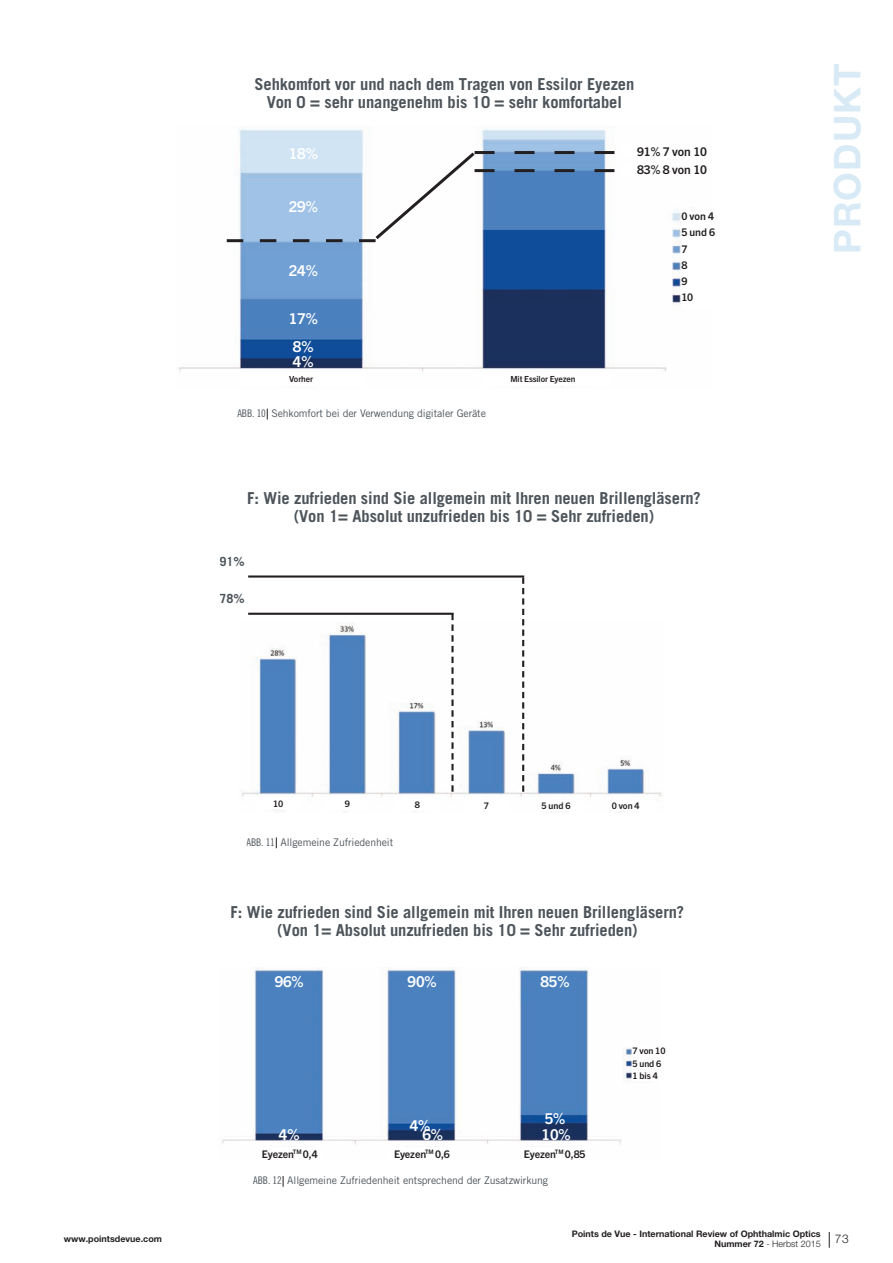
<style>
.page{position:relative;width:893px;height:1263px;background:#fff}
.page>*{position:absolute;margin:0;border:0;box-sizing:border-box;transform-origin:0 0}
.t1{font:700 36.9px "Helvetica Neue LT Std";letter-spacing:.03em;color:#d7eaf5}
.t2{font:700 16.5px/18px "Trade Gothic LT Std";letter-spacing:-.005em;color:#4d545a;text-align:center}
.t3{font:700 15px/28.7px "Trade Gothic Next LT Pro";letter-spacing:-.01em;color:#fff}
.t4{font:700 12.6px "Trade Gothic LT Std";color:#4d545a}
.t5{font:700 12px/18.9px "Trade Gothic Next LT Pro";letter-spacing:-.01em;color:#231f20}
.t6{font:300 12px "Helvetica Neue LT Std";color:#231f20}
.t7{font:10.5px "Trade Gothic LT Std";letter-spacing:-.01em;color:#4d545a}
.t8{font:700 10.5px/16.2px "Trade Gothic Next LT Pro";letter-spacing:-.01em;color:#231f20}
.t9{font:700 9px/10.8px "Helvetica Neue LT Std";color:#231f20;text-align:right}
.t10{font:700 9px/12.9px "Trade Gothic Next LT Pro";letter-spacing:-.01em;color:#231f20}
.t11{font:700 8.4px "Trade Gothic Next LT Pro";letter-spacing:-.01em;color:#231f20}
.t12{font:700 7.35px "Trade Gothic Next LT Pro";letter-spacing:-.01em;color:#231f20}
.s1{font-family:"Trade Gothic LT Std Cn 18"}
.s2{font-weight:300}
</style>
<div class="page">
<svg style="left:829px;top:1232px;width:1px;height:16px"></svg>
<img style="left:179px;top:129px;width:515px;height:258px">
<div style="left:240px;top:373px;width:126px;height:12px;background:#fff"></div>
<div style="left:484px;top:373px;width:126px;height:12px;background:#fff"></div>
<img style="left:242px;top:622px;width:419px;height:190px">
<hr style="left:248px;top:575px;width:276px;height:3px;background:#231f20">
<hr style="left:248px;top:613px;width:206px;height:2px;background:#231f20">
<svg style="left:522px;top:578px;width:2px;height:214px"></svg>
<svg style="left:451px;top:614px;width:3px;height:178px"></svg>
<img style="left:222px;top:967px;width:435px;height:180px">
<div style="left:632px;top:1046px;width:43px;height:10px;background:#fff"></div>
<div style="left:632px;top:1059px;width:43px;height:10px;background:#fff"></div>
<div style="left:632px;top:1070px;width:43px;height:11px;background:#fff"></div>
<div style="left:541px;top:800px;width:44px;height:11px;background:#fff"></div>
<div style="left:465px;top:800px;width:43px;height:11px;background:#fff"></div>
<div style="left:396px;top:799px;width:43px;height:11px;background:#fff"></div>
<div style="left:326px;top:799px;width:43px;height:10px;background:#fff"></div>
<div style="left:257px;top:798px;width:43px;height:11px;background:#fff"></div>
<div style="left:612px;top:800px;width:43px;height:11px;background:#fff"></div>
<div style="left:482px;top:373px;width:122px;height:12px;background:#fff"></div>
<div style="left:621px;top:145px;width:102px;height:12px;background:#fff"></div>
<div style="left:621px;top:164px;width:102px;height:12px;background:#fff"></div>
<svg style="left:227px;top:149px;width:387px;height:93px"></svg>
<div style="left:681px;top:212px;width:38px;height:98px;background:#fff"></div>
<p class="t2" style="left:254px;top:75px;width:381px">Sehkomfort vor und nach dem Tragen von Essilor Eyezen<br>Von 0 = sehr unangenehm bis 10 = sehr komfortabel</p>
<p class="t3" style="left:289px;top:138px;width:31px">18%</p>
<p class="t3" style="left:289px;top:191px;width:31px">29%</p>
<p class="t3" style="left:289px;top:255px;width:31px">24%</p>
<p class="t3" style="left:289px;top:303px;width:31px">17%<br>8%</p>
<p class="t3" style="left:293px;top:346px;width:22px">4%</p>
<p class="t11" style="left:289px;top:373px;width:25px">Vorher</p>
<p class="t11" style="left:510px;top:373px;width:66px">Mit Essilor Eyezen</p>
<p class="t12" style="left:518px;top:374px;width:58px">Mit Essilor Eyezen</p>
<p class="t7" style="left:237px;top:407px;width:250px"><span class="s1">ABB. 10</span> Sehkomfort bei der Verwendung digitaler Geräte</p>
<p class="t5" style="left:637px;top:141px;width:71px">91% 7 von 10<br>83% 8 von 10</p>
<p class="t8" style="left:681px;top:207px;width:35px">0 von 4<br>5 und 6<br>7<br>8<br>9<br>10</p>
<p class="t2" style="left:247px;top:489px;width:455px">F: Wie zufrieden sind Sie allgemein mit Ihren neuen Brillengläsern? (Von 1= Absolut unzufrieden bis 10 = Sehr zufrieden)</p>
<p class="t4" style="left:220px;top:554px;width:26px">91%</p>
<p class="t4" style="left:220px;top:591px;width:26px">78%</p>
<p class="t10" style="left:273px;top:796px;width:12px">10</p>
<p class="t10" style="left:345px;top:797px;width:7px">9</p>
<p class="t10" style="left:415px;top:797px;width:7px">8</p>
<p class="t10" style="left:484px;top:799px;width:7px">7</p>
<p class="t10" style="left:541px;top:799px;width:30px">5 und 6</p>
<p class="t10" style="left:612px;top:799px;width:29px">0 von 4</p>
<p class="t7" style="left:246px;top:836px;width:148px"><span class="s1">ABB. 11</span> Allgemeine Zufriedenheit</p>
<p class="t2" style="left:231px;top:903px;width:455px">F: Wie zufrieden sind Sie allgemein mit Ihren neuen Brillengläsern? (Von 1= Absolut unzufrieden bis 10 = Sehr zufrieden)</p>
<p class="t3" style="left:275px;top:966px;width:31px">96%</p>
<p class="t3" style="left:279px;top:1120px;width:22px">4%</p>
<p class="t3" style="left:408px;top:966px;width:31px">90%</p>
<p class="t3" style="left:410px;top:1110px;width:22px">4%</p>
<p class="t3" style="left:422px;top:1120px;width:22px">6%</p>
<p class="t3" style="left:540px;top:966px;width:31px">85%</p>
<p class="t3" style="left:542px;top:1110px;width:31px;line-height:15.9px">5%<br>10%</p>
<p class="t8" style="left:262px;top:1145px;width:57px">Eyezen<sup>TM</sup> 0,4</p>
<p class="t8" style="left:394px;top:1145px;width:57px">Eyezen<sup>TM</sup> 0,6</p>
<p class="t8" style="left:524px;top:1145px;width:63px">Eyezen<sup>TM</sup> 0,85</p>
<p class="t7" style="left:253px;top:1174px;width:296px"><span class="s1">ABB. 12</span> Allgemeine Zufriedenheit entsprechend der Zusatzwirkung</p>
<p class="t10" style="left:632px;top:1044px;width:35px">7 von 10<br>5 und 6</p>
<p class="t10" style="left:632px;top:1068px;width:27px">1 bis 4</p>
<h1 class="t1" style="left:824px;top:254px;width:192px;rotate:-90deg">PRODUKT</h1>
<p class="t9" style="left:572px;top:1228px;width:250px">Points de Vue - International Review of Ophthalmic Optics<br>Nummer 72 <span class="s2">- Herbst 2015</span></p>
<p class="t9" style="left:64px;top:1233px;width:100px">www.pointsdevue.com</p>
<p class="t6" style="left:835px;top:1231px;width:15px">73</p>
</div>
